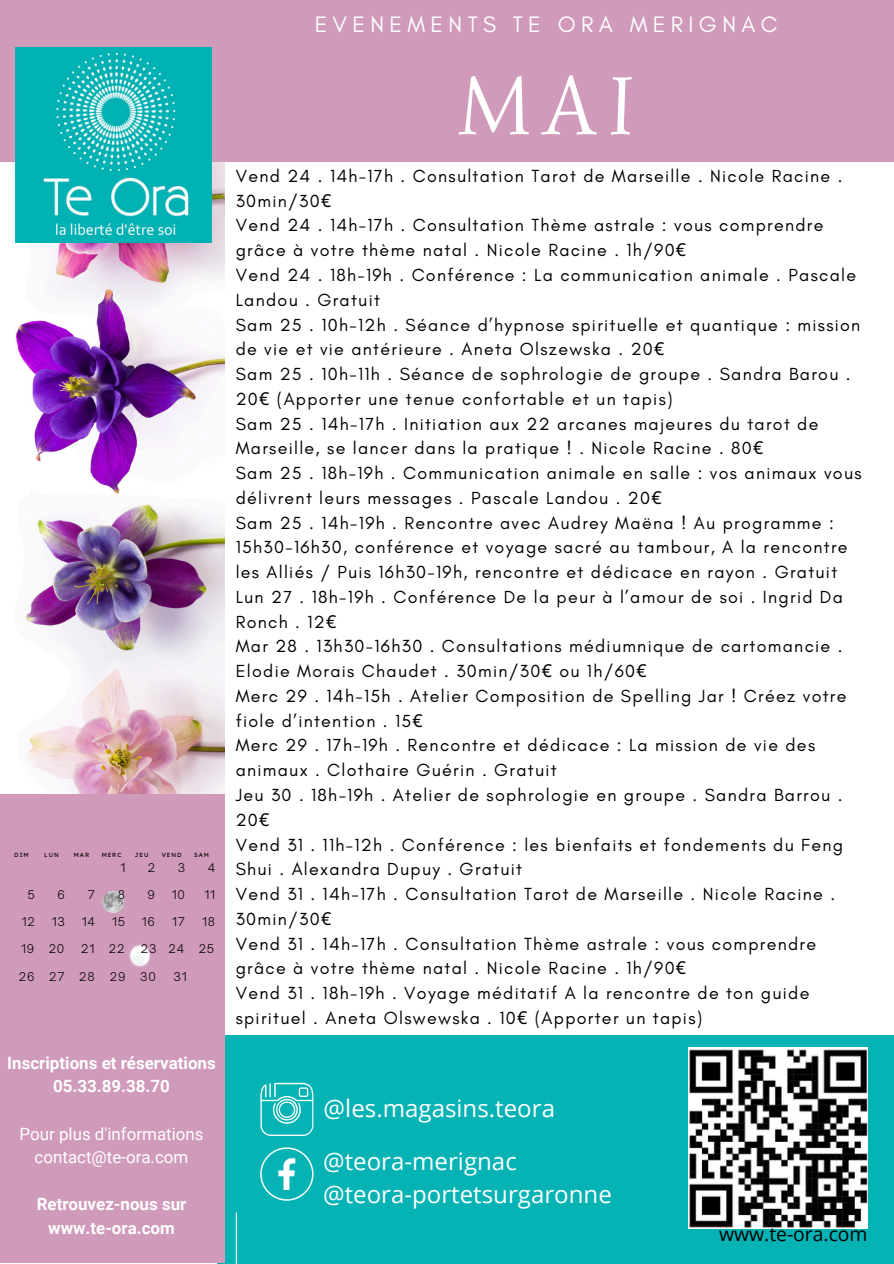
<style>
.page{position:relative;width:894px;height:1264px;background:#fff}
.page>*{position:absolute;margin:0;border:0;box-sizing:border-box;transform-origin:0 0}
.t1{font:84.9px "Simonetta";color:#fff}
.t2{font:24px/33.5px "Open Sans";color:#fff}
.t3{font:22.8px "Glacial Indifference";letter-spacing:.235em;color:#fff}
.t4{font:19.35px "Open Sans";color:#000}
.t5{font:17.85px/24.8px "Glacial Indifference";letter-spacing:.075em;color:#000}
.t6{font:700 16.95px/23.7px "Roboto";color:#fff;text-align:center}
.t7{font:16.95px/23.7px "Roboto";color:#fff;text-align:center}
.t8{font:300 11.55px "Open Sauce One";letter-spacing:.075em;color:#000}
.t9{font:6px "Lexend Deca";letter-spacing:.155em;color:#000}
.s1{font-family:"Noto Sans"}
</style>
<div class="page">
<img style="left:16px;top:162px;width:208px;height:632px">
<div style="left:0;top:0;width:893px;height:162px;background:#d09aba"></div>
<div style="left:217px;top:1035px;width:676px;height:228px;background:#05b2b4"></div>
<div style="left:0;top:794px;width:224px;height:468px;background:#d09aba"></div>
<hr style="left:236px;top:1212px;width:1px;height:51px;background:#fff">
<img style="left:15px;top:47px;width:196px;height:196px">
<img style="left:688px;top:1047px;width:179px;height:181px">
<svg style="left:260px;top:1147px;width:53px;height:53px"></svg>
<svg style="left:260px;top:1082px;width:53px;height:53px"></svg>
<svg style="left:102px;top:891px;width:22px;height:22px"></svg>
<img style="left:129px;top:944px;width:22px;height:23px">
<p class="t9" style="left:14px;top:850px;width:16px">DIM</p>
<p class="t9" style="left:44px;top:850px;width:16px">LUN</p>
<p class="t9" style="left:74px;top:850px;width:17px">MAR</p>
<p class="t9" style="left:102px;top:850px;width:21px">MERC</p>
<p class="t9" style="left:135px;top:850px;width:15px">JEU</p>
<p class="t9" style="left:162px;top:850px;width:21px">VEND</p>
<p class="t9" style="left:194px;top:850px;width:16px">SAM</p>
<p class="t8" style="left:148px;top:860px;width:9px">2</p>
<p class="t8" style="left:147px;top:887px;width:9px">9</p>
<p class="t8" style="left:142px;top:914px;width:15px">16</p>
<p class="t8" style="left:178px;top:860px;width:9px">3</p>
<p class="t8" style="left:172px;top:887px;width:15px">10</p>
<p class="t8" style="left:172px;top:914px;width:14px">17</p>
<p class="t8" style="left:120px;top:860px;width:6px">1</p>
<p class="t8" style="left:208px;top:860px;width:9px">4</p>
<p class="t8" style="left:118px;top:887px;width:9px">8</p>
<p class="t8" style="left:58px;top:887px;width:9px">6</p>
<p class="t8" style="left:52px;top:914px;width:15px">13</p>
<p class="t8" style="left:49px;top:941px;width:17px">20</p>
<p class="t8" style="left:28px;top:887px;width:9px">5</p>
<p class="t8" style="left:22px;top:914px;width:15px">12</p>
<p class="t8" style="left:21px;top:941px;width:15px">19</p>
<p class="t8" style="left:88px;top:887px;width:9px">7</p>
<p class="t8" style="left:82px;top:914px;width:15px">14</p>
<p class="t8" style="left:81px;top:941px;width:15px">21</p>
<p class="t8" style="left:204px;top:887px;width:12px">11</p>
<h5 class="t8" style="left:202px;top:914px;width:14px">18</h5>
<p class="t8" style="left:112px;top:914px;width:15px">15</p>
<p class="t8" style="left:109px;top:941px;width:17px">22</p>
<p class="t8" style="left:141px;top:941px;width:17px">23</p>
<h6 class="t8" style="left:169px;top:941px;width:17px">24</h6>
<h5 class="t8" style="left:199px;top:941px;width:17px">25</h5>
<p class="t8" style="left:19px;top:969px;width:17px">26</p>
<p class="t8" style="left:49px;top:969px;width:17px">27</p>
<p class="t8" style="left:79px;top:969px;width:17px">28</p>
<p class="t8" style="left:110px;top:969px;width:17px">29</p>
<h3 class="t8" style="left:140px;top:969px;width:17px">30</h3>
<p class="t8" style="left:173px;top:969px;width:15px">31</p>
<h4 class="t6" style="left:7px;top:1050px;width:210px">Inscriptions et réservations<br>05.33.89.38.70</h4>
<p class="t7" style="left:19px;top:1121px;width:186px">Pour plus d'informations contact@te-ora.com</p>
<p class="t6" style="left:37px;top:1192px;width:151px">Retrouvez-nous sur www.te-ora.com</p>
<p class="t3" style="left:314px;top:11px;width:464px">EVENEMENTS TE ORA MERIGNAC</p>
<h1 class="t1" style="left:458px;top:53px;width:177px">MAI</h1>
<p class="t5" style="left:235px;top:163px;width:627px">Vend 24 . 14h-17h . Consultation Tarot de Marseille . Nicole Racine .<br>30min/30<span class="s1">€<br></span>Vend 24 . 14h-17h . Consultation Thème astrale : vous comprendre grâce à votre thème natal . Nicole Racine . 1h/90<span class="s1">€<br></span>Vend 24 . 18h-19h . Conférence : La communication animale . Pascale Landou . Gratuit<br>Sam 25 . 10h-12h . Séance d’hypnose spirituelle et quantique : mission de vie et vie antérieure . Aneta Olszewska . 20<span class="s1">€<br></span>Sam 25 . 10h-11h . Séance de sophrologie de groupe . Sandra Barou .<br>20<span class="s1">€</span> (Apporter une tenue confortable et un tapis)<br>Sam 25 . 14h-17h . Initiation aux 22 arcanes majeures du tarot de Marseille, se lancer dans la pratique ! . Nicole Racine . 80<span class="s1">€<br></span>Sam 25 . 18h-19h . Communication animale en salle : vos animaux vous délivrent leurs messages . Pascale Landou . 20<span class="s1">€<br></span>Sam 25 . 14h-19h . Rencontre avec Audrey Maëna ! Au programme :<br>15h30-16h30, conférence et voyage sacré au tambour, A la rencontre les Alliés / Puis 16h30-19h, rencontre et dédicace en rayon . Gratuit Lun 27 . 18h-19h . Conférence De la peur à l’amour de soi . Ingrid Da Ronch . 12<span class="s1">€<br></span>Mar 28 . 13h30-16h30 . Consultations médiumnique de cartomancie .<br>Elodie Morais Chaudet . 30min/30<span class="s1">€</span> ou 1h/60<span class="s1">€<br></span>Merc 29 . 14h-15h . Atelier Composition de Spelling Jar ! Créez votre fiole d’intention . 15<span class="s1">€<br></span>Merc 29 . 17h-19h . Rencontre et dédicace : La mission de vie des animaux . Clothaire Guérin . Gratuit<br>Jeu 30 . 18h-19h . Atelier de sophrologie en groupe . Sandra Barrou .<br>20<span class="s1">€<br></span>Vend 31 . 11h-12h . Conférence : les bienfaits et fondements du Feng Shui . Alexandra Dupuy . Gratuit<br>Vend 31 . 14h-17h . Consultation Tarot de Marseille . Nicole Racine .<br>30min/30<span class="s1">€<br></span>Vend 31 . 14h-17h . Consultation Thème astrale : vous comprendre grâce à votre thème natal . Nicole Racine . 1h/90<span class="s1">€<br></span>Vend 31 . 18h-19h . Voyage méditatif A la rencontre de ton guide spirituel . Aneta Olswewska . 10<span class="s1">€</span> (Apporter un tapis)</p>
<p class="t2" style="left:323px;top:1091px;width:233px">@les.magasins.teora</p>
<p class="t2" style="left:323px;top:1143px;width:290px">@teora-merignac @teora-portetsurgaronne</p>
<p class="t4" style="left:719px;top:1219px;width:150px">www.te-ora.com</p>
</div>
